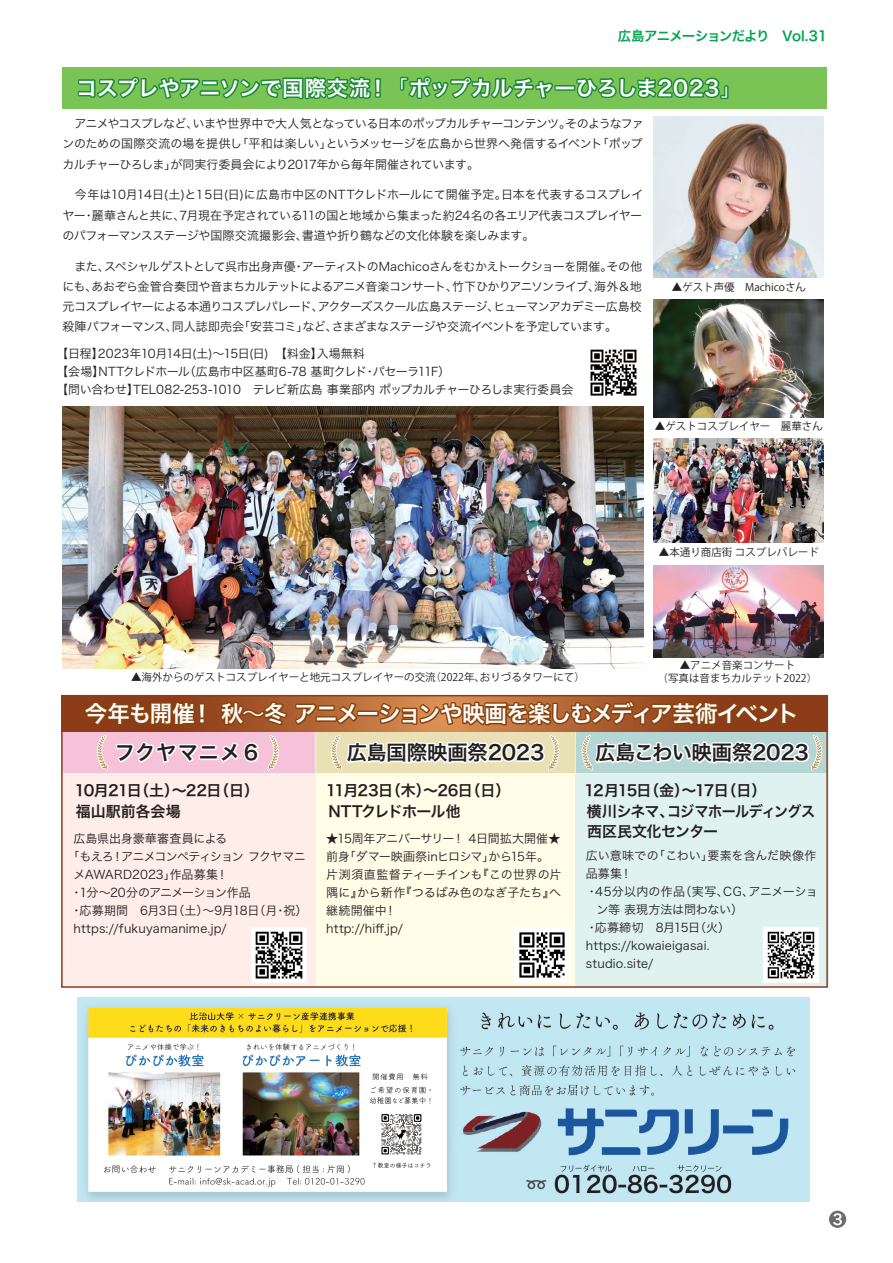
<style>
.page{position:relative;width:893px;height:1263px;background:#fff}
.page>*{position:absolute;margin:0;border:0;box-sizing:border-box;transform-origin:0 0}
.t1{font:22.5px "Hira Kaku Pro W6";letter-spacing:-.05em;color:#fff}
.t2{font:21px "Hira Kaku Pro W6";letter-spacing:-.01em;color:#fff}
.t3{font:20.25px "Hira Kaku Pro W6";letter-spacing:-.01em;color:#231f20}
.t4{font:15px/21px "Hira Kaku Pro W6";letter-spacing:-.045em;color:#231f20}
.t5{font:15px/21px "Hira Kaku Pro W6";letter-spacing:-.015em;color:#231f20}
.t6{font:13.5px "Hira Kaku Pro W6";letter-spacing:-.065em;color:#00a54f}
.t7{font:12px/18px "Hira Kaku Pro W3";letter-spacing:-.015em;color:#231f20;text-align:justify}
.t8{font:12px "Hira Kaku Pro W3";letter-spacing:.015em;color:#231f20}
.t9{font:12px "Hira Kaku Pro W3";letter-spacing:.01em;color:#231f20}
.t10{font:12px "Hira Kaku Pro W3";letter-spacing:-.04em;color:#231f20}
.t11{font:10.5px/13.5px "Koz Go Pr 6 N";color:#231f20;text-align:center}
.s1{font-family:"Hira Kaku Pro W3"}
</style>
<div class="page">
<div style="left:278px;top:696px;width:333px;height:291px;background:#fffde8"></div>
<div style="left:62px;top:696px;width:253px;height:291px;background:#feede8"></div>
<div style="left:576px;top:696px;width:253px;height:291px;background:#e0f2f0"></div>
<svg style="left:63px;top:711px;width:252px;height:61px"></svg>
<div style="left:62px;top:67px;width:764px;height:41px;background:#7ac355"></div>
<img style="left:77px;top:998px;width:733px;height:203px">
<img style="left:63px;top:406px;width:13px;height:262px">
<img style="left:252px;top:928px;width:55px;height:55px">
<img style="left:515px;top:928px;width:55px;height:55px">
<img style="left:764px;top:928px;width:55px;height:55px">
<img style="left:76px;top:76px;width:748px;height:787px">
<svg style="left:829px;top:1211px;width:17px;height:17px"></svg>
<p class="t6" style="left:618px;top:23px;width:211px">広島アニメーションだより　Vol.31</p>
<h2 class="t2" style="left:76px;top:69px;width:667px">コスプレやアニソンで国際交流！ <span class="s1">「</span>ポップカルチャーひろしま2023<span class="s1">」</span></h2>
<p class="t7" style="left:62px;top:113px;width:583px;line-height:20.2px">　アニメやコスプレなど、いまや世界中で大人気となっている日本のポップカルチャーコンテンツ。そのようなファンのための国際交流の場を提供し「平和は楽しい」というメッセージを広島から世界へ発信するイベント「ポップカルチャーひろしま」が同実行委員会により2017年から毎年開催されています。</p>
<p class="t7" style="left:62px;top:184px;width:582px;line-height:20.2px">　今年は10月14日(土)と１5日(日)に広島市中区のNTTクレドホールにて開催予定。日本を代表するコスプレイヤー・麗華さんと共に、7月現在予定されている11の国と地域から集まった約24名の各エリア代表コスプレイヤーのパフォーマンスステージや国際交流撮影会、書道や折り鶴などの文化体験を楽しみます。</p>
<p class="t7" style="left:62px;top:255px;width:581px;line-height:20.2px">　また、スペシャルゲストとして呉市出身声優・アーティストのMachicoさんをむかえトークショーを開催。その他にも、あおぞら金管合奏団や音まちカルテットによるアニメ音楽コンサート、竹下ひかりアニソンライブ、海外＆地元コスプレイヤーによる本通りコスプレパレード、アクターズスクール広島ステージ、ヒューマンアカデミー広島校殺陣パフォーマンス、同人誌即売会「安芸コミ」など、さまざまなステージや交流イベントを予定しています。</p>
<p class="t7" style="left:56px;top:344px;width:519px;text-align:left">【日程】2023年10月14日(土)～15日(日)　【料金】入場無料<br>【会場】NTTクレドホール（広島市中区基町6-78 基町クレド・パセーラ11F）<br>【問い合わせ】TEL082-253-1010　テレビ新広島 事業部内 ポップカルチャーひろしま実行委員会</p>
<p class="t11" style="left:672px;top:281px;width:136px">▲ゲスト声優　Machicoさん</p>
<p class="t11" style="left:655px;top:420px;width:169px">▲ゲストコスプレイヤー　麗華さん</p>
<p class="t11" style="left:131px;top:670px;width:455px">▲海外からのゲストコスプレイヤーと地元コスプレイヤーの交流（2022年、おりづるタワーにて）</p>
<p class="t11" style="left:659px;top:545px;width:161px">▲本通り商店街 コスプレパレード</p>
<p class="t11" style="left:658px;top:659px;width:161px">▲アニメ音楽コンサート<br>（写真は音まちカルテット2022）</p>
<h1 class="t1" style="left:85px;top:693px;width:716px">今年も開催！ 秋<span class="s1">～</span>冬 アニメーションや映画を楽しむメディア芸術イベント</h1>
<h3 class="t3" style="left:115px;top:734px;width:145px">フクヤマニメ 6</h3>
<h3 class="t3" style="left:347px;top:734px;width:199px">広島国際映画祭2023</h3>
<h3 class="t3" style="left:595px;top:734px;width:215px">広島こわい映画祭2023</h3>
<p class="t5" style="left:74px;top:780px;width:186px">10月21日（土）～22日（日）福山駅前各会場</p>
<p class="t4" style="left:326px;top:780px;width:186px">11月23日（木）～26日（日）<br>NTTクレドホール他</p>
<p class="t4" style="left:584px;top:780px;width:233px">12月15日（金）～17日（日）<br>横川シネマ、コジマホールディングス</p>
<p class="t7" style="left:74px;top:829px;width:155px">広島県出身豪華審査員による</p>
<p class="t4" style="left:587px;top:820px;width:133px">西区民文化センター</p>
<p class="t7" style="left:326px;top:829px;width:237px;text-align:left">★15周年アニバーサリー！ 4日間拡大開催★前身「ダマー映画祭inヒロシマ」から15年。片渕須直監督ティーチインも『この世界の片隅に』から新作『つるばみ色のなぎ子たち』へ継続開催中！<br>http://hiff.jp/</p>
<p class="t9" style="left:586px;top:845px;width:232px">広い意味での「こわい」要素を含んだ映像作</p>
<p class="t7" style="left:586px;top:864px;width:48px">品募集！</p>
<p class="t8" style="left:586px;top:881px;width:233px">・45分以内の作品（実写、CG、アニメーショ</p>
<p class="t7" style="left:596px;top:900px;width:148px">ン等 表現方法は問わない）</p>
<p class="t10" style="left:586px;top:917px;width:146px">・応募締切　8月15日（火）</p>
<p class="t8" style="left:586px;top:935px;width:125px">https://kowaieigasai.</p>
<p class="t8" style="left:586px;top:953px;width:69px">studio.site/</p>
<p class="t7" style="left:68px;top:847px;width:241px;text-align:left">「もえろ！アニメコンペティション フクヤマニメAWARD2023」作品募集！<br>・1分～20分のアニメーション作品<br>・応募期間　6月3日（土）～9月18日（月・祝）https://fukuyamanime.jp/</p>
</div>
